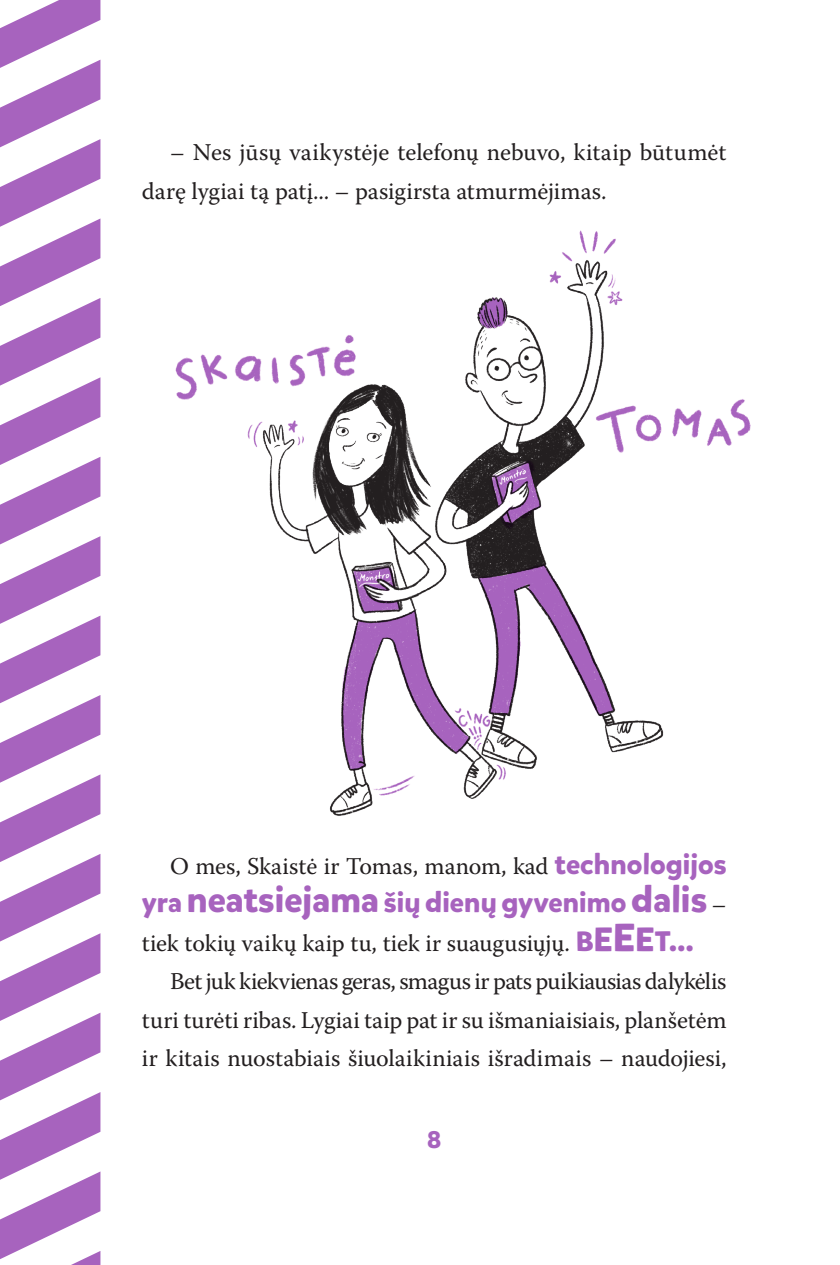
<style>
.page{position:relative;width:840px;height:1265px;background:#fff}
.page>*{position:absolute;margin:0;border:0;box-sizing:border-box;transform-origin:0 0}
.t1{font:700 28px "Mikado";letter-spacing:.005em;color:#a763be}
.t2{font:24px/38.4px "Warnock Pro";letter-spacing:-.005em;color:#231f20}
.t3{font:24px "Warnock Pro";letter-spacing:-.025em;color:#231f20}
.t4{font:700 24px "Mikado";color:#a763be}
.s1{font-family:"Mikado";font-weight:700;font-size:28px;color:#a763be}
.s2{font-size:35.8px}
.s3{font-size:36px}
.s4{font-family:"Warnock Pro";font-weight:400;font-size:24px;color:#231f20}
.s5{font-family:"Mikado";font-weight:700;font-size:33.4px;color:#a763be}
.s6{font-family:"Mikado";font-weight:700;font-size:38.8px;color:#a763be}
</style>
<div class="page">
<svg style="left:0;top:0;width:100px;height:1264px"></svg>
<img style="left:175px;top:230px;width:576px;height:586px">
<p class="t2" style="left:142px;top:133px;width:585px;text-indent:28px">– Nes jūsų vaikystėje telefonų nebuvo, kitaip būtumėt darę lygiai tą patį... – pasigirsta atmurmėjimas.</p>
<p class="t2" style="left:170px;top:846px;width:557px">O mes, Skaistė ir Tomas, manom, kad <span class="s1">technologijos</span></p>
<p class="t1" style="left:142px;top:885px;width:585px">yra <span class="s2">neatsiejama</span> šių dienų gyvenimo <span class="s3">dalis</span> <span class="s4">–</span></p>
<p class="t2" style="left:142px;top:923px;width:553px">tiek tokių vaikų kaip tu, tiek ir suaugusiųjų. <span class="s1">B</span><span class="s5">E</span><span class="s6">E</span><span class="s5">E</span><span class="s1">T...</span></p>
<p class="t3" style="left:170px;top:966px;width:557px">Bet juk kiekvienas geras, smagus ir pats puikiausias dalykėlis</p>
<p class="t2" style="left:142px;top:1000px;width:585px">turi turėti ribas. Lygiai taip pat ir su išmaniaisiais, planšetėm</p>
<p class="t2" style="left:142px;top:1038px;width:585px">ir kitais nuostabiais šiuolaikiniais išradimais – naudojiesi,</p>
<p class="t4" style="left:427px;top:1124px;width:16px">8</p>
</div>
